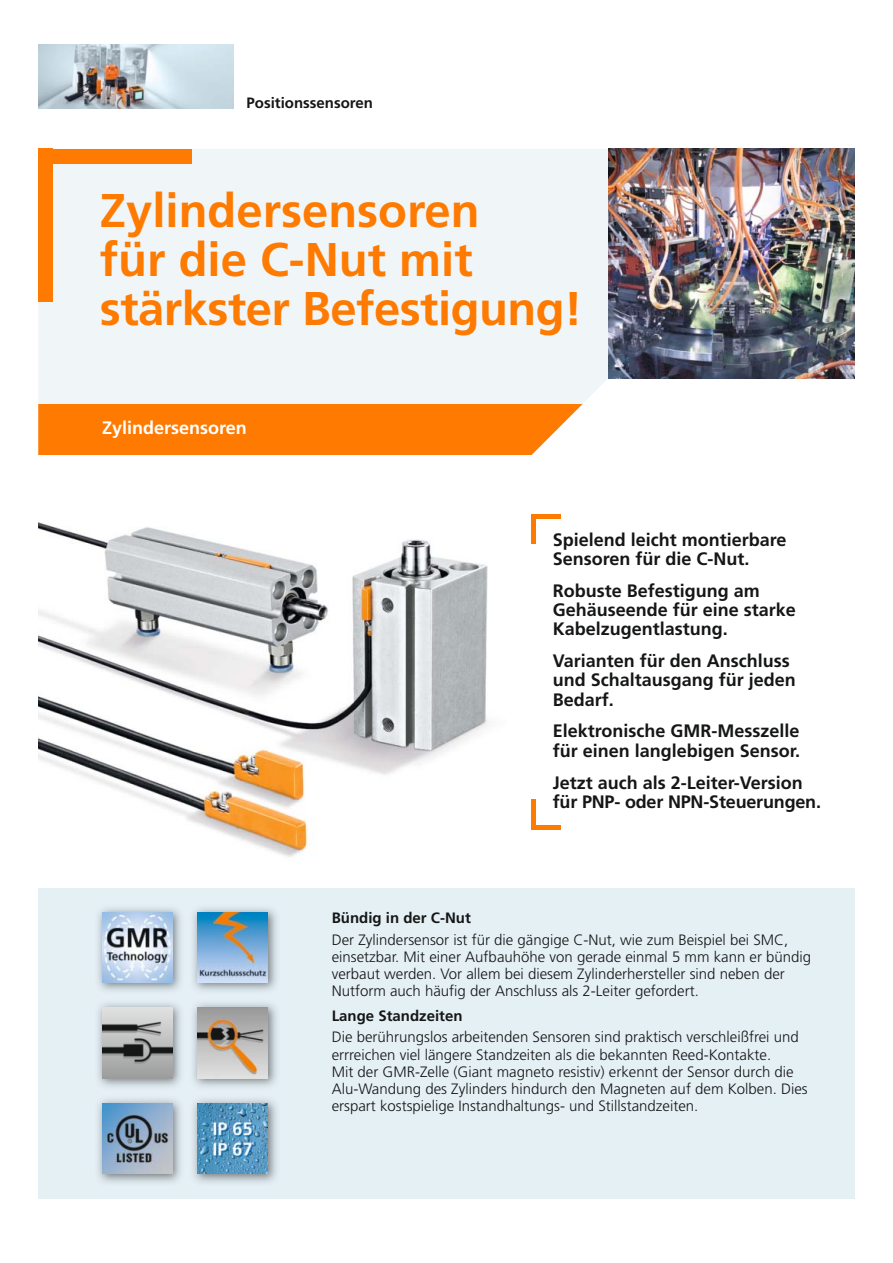
<style>
.page{position:relative;width:893px;height:1263px;background:#fff}
.page>*{position:absolute;margin:0;border:0;box-sizing:border-box;transform-origin:0 0}
.t1{font:700 47.25px/48.9px "Frutiger LT Com";color:#ff7a00}
.t2{font:700 18px/19.2px "Frutiger LT Com";color:#151616}
.t3{font:700 18px "Frutiger LT Com";color:#fff}
.t4{font:300 15px/17px "Frutiger LT Com";color:#151616}
.t5{font:700 15px "Frutiger LT Com";color:#151616}
</style>
<div class="page">
<img style="left:38px;top:522px;width:468px;height:367px">
<div style="left:38px;top:889px;width:817px;height:310px;background:#e5f0f5"></div>
<div style="left:38px;top:149px;width:570px;height:255px;background:#f0f6f8"></div>
<img style="left:608px;top:149px;width:247px;height:229px">
<div style="left:38px;top:404px;width:545px;height:51px;background:#ff7a00"></div>
<div style="left:38px;top:149px;width:153px;height:15px;background:#ff7a00"></div>
<div style="left:38px;top:149px;width:15px;height:153px;background:#ff7a00"></div>
<img style="left:98px;top:908px;width:179px;height:275px">
<img style="left:102px;top:912px;width:70px;height:70px">
<img style="left:188px;top:908px;width:1px;height:90px">
<img style="left:198px;top:912px;width:70px;height:70px">
<img style="left:102px;top:1008px;width:70px;height:70px">
<img style="left:98px;top:1093px;width:179px;height:1px">
<img style="left:102px;top:1103px;width:70px;height:71px">
<img style="left:198px;top:1008px;width:70px;height:70px">
<img style="left:188px;top:1094px;width:1px;height:89px">
<img style="left:198px;top:1103px;width:70px;height:71px">
<div style="left:531px;top:514px;width:30px;height:5px;background:#ff7a00"></div>
<div style="left:531px;top:514px;width:5px;height:30px;background:#ff7a00"></div>
<hr style="left:531px;top:825px;width:30px;height:4px;background:#ff7a00">
<div style="left:531px;top:799px;width:5px;height:30px;background:#ff7a00"></div>
<img style="left:38px;top:45px;width:196px;height:63px">
<p class="t5" style="left:247px;top:97px;width:128px">Positionssensoren</p>
<h1 class="t1" style="left:100px;top:190px;width:484px">Zylindersensoren<br>für die C-Nut mit stärkster Befestigung!</h1>
<p class="t3" style="left:102px;top:420px;width:146px">Zylindersensoren</p>
<p class="t2" style="left:553px;top:532px;width:235px">Spielend leicht montierbare<br>Sensoren für die C-Nut.</p>
<p class="t2" style="left:553px;top:583px;width:245px">Robuste Befestigung am<br>Gehäuseende für eine starke<br>Kabelzugentlastung.</p>
<p class="t2" style="left:553px;top:653px;width:245px">Varianten für den Anschluss und Schaltausgang für jeden<br>Bedarf.</p>
<p class="t2" style="left:553px;top:723px;width:249px">Elektronische GMR-Messzelle für einen langlebigen Sensor.</p>
<p class="t2" style="left:553px;top:774px;width:270px">Jetzt auch als 2-Leiter-Version für PNP- oder NPN-Steuerungen.</p>
<p class="t5" style="left:332px;top:912px;width:141px">Bündig in der C-Nut</p>
<p class="t4" style="left:332px;top:932px;width:481px">Der Zylindersensor ist für die gängige C-Nut, wie zum Beispiel bei SMC, einsetzbar. Mit einer Aufbauhöhe von gerade einmal 5 mm kann er bündig verbaut werden. Vor allem bei diesem Zylinderhersteller sind neben der Nutform auch häufig der Anschluss als 2-Leiter gefordert.</p>
<p class="t5" style="left:332px;top:1010px;width:132px">Lange Standzeiten</p>
<p class="t4" style="left:332px;top:1030px;width:477px">Die berührungslos arbeitenden Sensoren sind praktisch verschleißfrei und errreichen viel längere Standzeiten als die bekannten Reed-Kontakte.<br>Mit der GMR-Zelle (Giant magneto resistiv) erkennt der Sensor durch die Alu-Wandung des Zylinders hindurch den Magneten auf dem Kolben. Dies erspart kostspielige Instandhaltungs- und Stillstandzeiten.</p>
</div>
